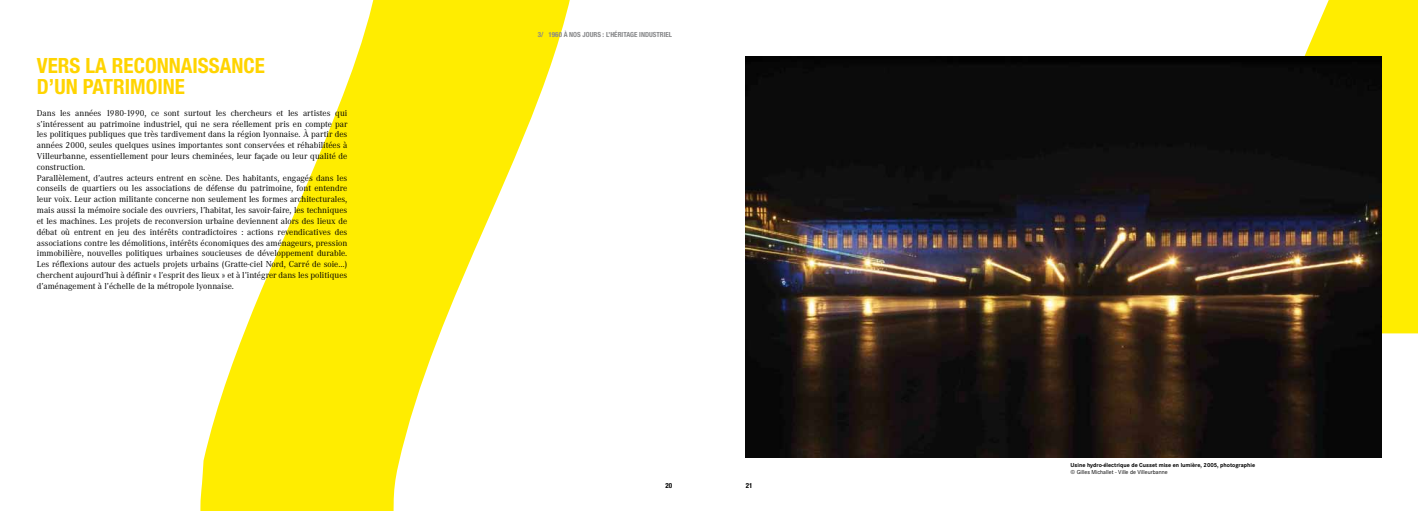
<style>
.page{position:relative;width:1418px;height:511px;background:#fff}
.page>*{position:absolute;margin:0;border:0;box-sizing:border-box;transform-origin:0 0}
.t1{font:700 condensed 21px/21px "Helvetica Neue";color:#ffd400}
.t2{font:9px/10.8px "Corporate A";color:#000}
.t3{font:700 condensed 7px "Helvetica Neue";color:#87888a}
.t4{font:700 condensed 7px "Helvetica Neue";color:#000}
.t5{font:700 6px "Corporate S";color:#000}
.t6{font:6px "Corporate S";color:#000}
</style>
<div class="page">
<svg style="left:200px;top:0;width:370px;height:510px;fill:#ffed00"></svg>
<svg style="left:1245px;top:0;width:172px;height:333px;fill:#ffed00"></svg>
<img style="left:746px;top:57px;width:634px;height:399px">
<h1 class="t1" style="left:37px;top:55px;width:23px">VERS</h1>
<h1 class="t1" style="left:37px;top:55px;width:87px;text-indent:49px">LA RECONNAISSANCE<br>D’UN PATRIMOINE</h1>
<p class="t2" style="left:37px;top:107px;width:312px">Dans les années 1980-1990, ce sont surtout les chercheurs et les artistes qui s’intéressent au patrimoine industriel, qui ne sera réellement pris en compte par les politiques publiques que très tardivement dans la région lyonnaise. À partir des années 2000, seules quelques usines importantes sont conservées et réhabilitées à Villeurbanne, essentiellement pour leurs cheminées, leur façade ou leur qualité de construction.<br>Parallèlement, d’autres acteurs entrent en scène. Des habitants, engagés dans les conseils de quartiers ou les associations de défense du patrimoine, font entendre leur voix. Leur action militante concerne non seulement les formes architecturales, mais aussi la mémoire sociale des ouvriers, l’habitat, les savoir-faire, les techniques et les machines. Les projets de reconversion urbaine deviennent alors des lieux de débat où entrent en jeu des intérêts contradictoires : actions revendicatives des associations contre les démolitions, intérêts économiques des aménageurs, pression immobilière, nouvelles politiques urbaines soucieuses de développement durable.<br>Les réflexions autour des actuels projets urbains (Gratte-ciel Nord, Carré de soie…) cherchent aujourd’hui à définir « l’esprit des lieux » et à l’intégrer dans les politiques d’aménagement à l’échelle de la métropole lyonnaise.</p>
<p class="t3" style="left:538px;top:30px;width:37px">3/ 1960 À NOS</p>
<p class="t3" style="left:582px;top:30px;width:5px">JOURS</p>
<p class="t3" style="left:602px;top:30px;width:13px">: L’HÉRITAGE</p>
<p class="t3" style="left:639px;top:30px;width:5px">INDUSTRIEL</p>
<p class="t4" style="left:665px;top:481px;width:8px">20</p>
<p class="t4" style="left:746px;top:481px;width:8px">21</p>
<p class="t5" style="left:1070px;top:461px;width:186px">Usine hydro-électrique de Cusset mise en lumière, 2005, photographie</p>
<p class="t6" style="left:1070px;top:468px;width:99px">© Gilles Michallet - Ville de Villeurbanne</p>
</div>
